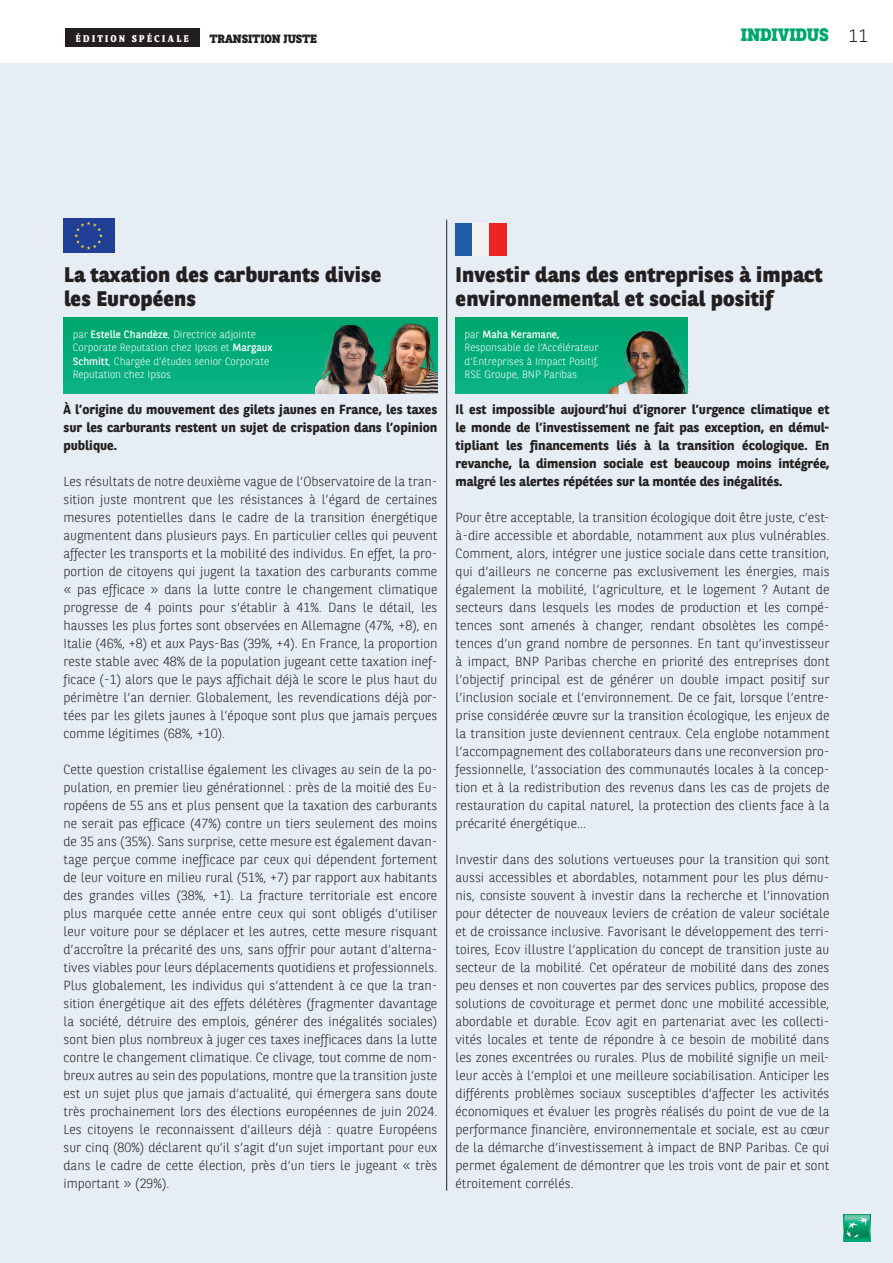
<style>
.page{position:relative;width:893px;height:1263px;background:#fff}
.page>*{position:absolute;margin:0;border:0;box-sizing:border-box;transform-origin:0 0}
.t1{font:800 21px/24px "BNPP Sans";letter-spacing:.01em;color:#231f20}
.KOP_CHRONICLE{font:800 18px "BNPP Slab Serif";letter-spacing:-.01em;color:#00a66e}
.KOP_CHRONICLE-2{font:300 18px "BNPP Slab Serif";color:#231f20}
.KOP_SACKERS{font:300 13.2px/18px "BNPP Sans";color:#231f20;text-align:justify}
.KOP_SACKERS-2{font:700 13.2px/18px "BNPP Sans";color:#231f20;text-align:justify}
.KOP_CHRONICLE-3{font:800 12px "BNPP Slab Serif";letter-spacing:-.01em;color:#231f20}
.t2{font:300 10.5px/13.5px "BNPP Sans";color:#fff}
.t3{font:10.5px "BNPP Sans";color:#fff}
.KOP_CHRONICLE-4{font:800 9.75px "BNPP Serif";letter-spacing:.2em;color:#fff}
.s1{font-weight:400}
.s2{font-weight:300}
</style>
<div class="page">
<div style="left:0;top:64px;width:893px;height:1199px;background:#e7edf5"></div>
<svg style="left:843px;top:1214px;width:27px;height:27px"></svg>
<svg style="left:844px;top:1214px;width:26px;height:26px"></svg>
<div style="left:65px;top:29px;width:134px;height:18px;background:#231f20"></div>
<div style="left:455px;top:223px;width:17px;height:33px;background:#245ba9"></div>
<div style="left:472px;top:223px;width:17px;height:33px;background:#f3f3f3"></div>
<div style="left:489px;top:223px;width:17px;height:33px;background:#ee2323"></div>
<div style="left:63px;top:219px;width:51px;height:34px;background:#223f98"></div>
<svg style="left:74px;top:221px;width:29px;height:29px"></svg>
<div style="left:63px;top:317px;width:374px;height:76px;background:linear-gradient(to bottom,#00a66d,#09b285)"></div>
<img style="left:379px;top:321px;width:59px;height:72px">
<img style="left:315px;top:325px;width:75px;height:68px">
<div style="left:455px;top:317px;width:233px;height:76px;background:linear-gradient(to bottom,#00a66d,#09b285)"></div>
<img style="left:609px;top:330px;width:80px;height:63px">
<hr style="left:446px;top:220px;width:1px;height:971px;background:#231f20">
<p class="KOP_CHRONICLE-4" style="left:76px;top:31px;width:115px">ÉDITION SPÉCIALE</p>
<p class="KOP_CHRONICLE-3" style="left:210px;top:30px;width:109px">TRANSITION JUSTE</p>
<p class="KOP_CHRONICLE" style="left:741px;top:22px;width:90px">INDIVIDUS</p>
<p class="KOP_CHRONICLE-2" style="left:849px;top:23px;width:21px">11</p>
<p class="t1" style="left:64px;top:262px;width:319px">La taxation des carburants divise les Européens</p>
<p class="t1" style="left:456px;top:262px;width:368px">Investir dans des entreprises à impact environnemental et social positif</p>
<p class="t2" style="left:73px;top:327px;width:185px">par <span class="s1">Estelle Chandèze</span>, Directrice adjointe</p>
<p class="t2" style="left:73px;top:340px;width:201px">Corporate Reputation chez Ipsos et <span class="s1">Margaux<br>Schmitt</span>, Chargée d’études senior Corporate<br>Reputation chez Ipsos</p>
<p class="KOP_SACKERS-2" style="left:63px;top:400px;width:375px">À l’origine du mouvement des gilets jaunes en France, les taxes sur les carburants restent un sujet de crispation dans l’opinion publique.</p>
<p class="KOP_SACKERS" style="left:63px;top:472px;width:375px">Les résultats de notre deuxième vague de l’Observatoire de la tran&shy;sition juste montrent que les résistances à l’égard de certaines mesures potentielles dans le cadre de la transition énergétique augmentent dans plusieurs pays. En particulier celles qui peuvent affecter les transports et la mobilité des individus. En effet, la pro&shy;portion de citoyens qui jugent la taxation des carburants comme « pas efficace » dans la lutte contre le changement climatique progresse de 4 points pour s’établir à 41%. Dans le détail, les hausses les plus fortes sont observées en Allemagne (47%, +8), en Italie (46%, +8) et aux Pays-Bas (39%, +4). En France, la proportion reste stable avec 48% de la population jugeant cette taxation inef&shy;ficace (-1) alors que le pays affichait déjà le score le plus haut du périmètre l’an dernier. Globalement, les revendications déjà por&shy;tées par les gilets jaunes à l’époque sont plus que jamais perçues comme légitimes (68%, +10).</p>
<p class="KOP_SACKERS" style="left:63px;top:760px;width:375px">Cette question cristallise également les clivages au sein de la po&shy;pulation, en premier lieu générationnel : près de la moitié des Eu&shy;ropéens de 55 ans et plus pensent que la taxation des carburants ne serait pas efficace (47%) contre un tiers seulement des moins de 35 ans (35%). Sans surprise, cette mesure est également davan&shy;tage perçue comme inefficace par ceux qui dépendent fortement de leur voiture en milieu rural (51%, +7) par rapport aux habitants des grandes villes (38%, +1). La fracture territoriale est encore plus marquée cette année entre ceux qui sont obligés d’utiliser leur voiture pour se déplacer et les autres, cette mesure risquant d’accroître la précarité des uns, sans offrir pour autant d’alterna&shy;tives viables pour leurs déplacements quotidiens et professionnels.<br>Plus globalement, les individus qui s’attendent à ce que la tran&shy;sition énergétique ait des effets délétères (fragmenter davantage la société, détruire des emplois, générer des inégalités sociales) sont bien plus nombreux à juger ces taxes inefficaces dans la lutte contre le changement climatique. Ce clivage, tout comme de nom&shy;breux autres au sein des populations, montre que la transition juste est un sujet plus que jamais d’actualité, qui émergera sans doute très prochainement lors des élections européennes de juin 2024.<br>Les citoyens le reconnaissent d’ailleurs déjà : quatre Européens sur cinq (80%) déclarent qu’il s’agit d’un sujet important pour eux dans le cadre de cette élection, près d’un tiers le jugeant « très important » (29%).</p>
<p class="t3" style="left:465px;top:327px;width:96px"><span class="s2">par</span> Maha Keramane,</p>
<p class="t2" style="left:465px;top:340px;width:136px;text-align:justify">Responsable de l’Accélérateur d’Entreprises à Impact Positif, RSE Groupe, BNP Paribas</p>
<p class="KOP_SACKERS-2" style="left:456px;top:400px;width:375px">Il est impossible aujourd’hui d’ignorer l’urgence climatique et le monde de l’investissement ne fait pas exception, en démul&shy;tipliant les financements liés à la transition écologique. En revanche, la dimension sociale est beaucoup moins intégrée, malgré les alertes répétées sur la montée des inégalités.</p>
<p class="KOP_SACKERS" style="left:456px;top:508px;width:376px">Pour être acceptable, la transition écologique doit être juste, c’est&shy;à-dire accessible et abordable, notamment aux plus vulnérables.<br>Comment, alors, intégrer une justice sociale dans cette transition, qui d’ailleurs ne concerne pas exclusivement les énergies, mais également la mobilité, l’agriculture, et le logement ? Autant de secteurs dans lesquels les modes de production et les compé&shy;tences sont amenés à changer, rendant obsolètes les compé&shy;tences d’un grand nombre de personnes. En tant qu’investisseur à impact, BNP Paribas cherche en priorité des entreprises dont l’objectif principal est de générer un double impact positif sur l’inclusion sociale et l’environnement. De ce fait, lorsque l’entre&shy;prise considérée œuvre sur la transition écologique, les enjeux de la transition juste deviennent centraux. Cela englobe notamment l’accompagnement des collaborateurs dans une reconversion pro&shy;fessionnelle, l’association des communautés locales à la concep&shy;tion et à la redistribution des revenus dans les cas de projets de restauration du capital naturel, la protection des clients face à la précarité énergétique…</p>
<p class="KOP_SACKERS" style="left:456px;top:850px;width:375px">Investir dans des solutions vertueuses pour la transition qui sont aussi accessibles et abordables, notamment pour les plus dému&shy;nis, consiste souvent à investir dans la recherche et l’innovation pour détecter de nouveaux leviers de création de valeur sociétale et de croissance inclusive. Favorisant le développement des terri&shy;toires, Ecov illustre l’application du concept de transition juste au secteur de la mobilité. Cet opérateur de mobilité dans des zones peu denses et non couvertes par des services publics, propose des solutions de covoiturage et permet donc une mobilité accessible, abordable et durable. Ecov agit en partenariat avec les collecti&shy;vités locales et tente de répondre à ce besoin de mobilité dans les zones excentrées ou rurales. Plus de mobilité signifie un meil&shy;leur accès à l’emploi et une meilleure sociabilisation. Anticiper les différents problèmes sociaux susceptibles d’affecter les activités économiques et évaluer les progrès réalisés du point de vue de la performance financière, environnementale et sociale, est au cœur de la démarche d’investissement à impact de BNP Paribas. Ce qui permet également de démontrer que les trois vont de pair et sont étroitement corrélés.</p>
</div>
